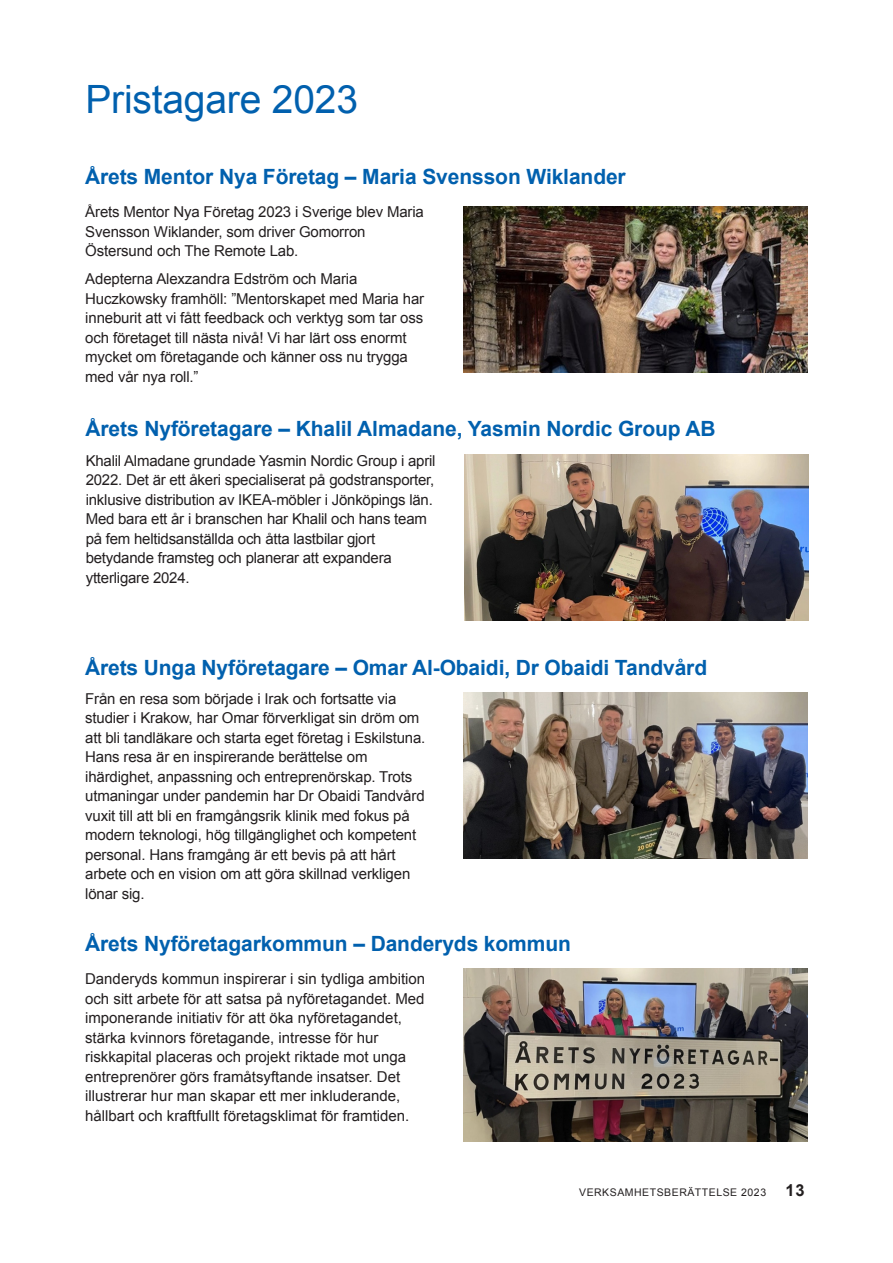
<style>
.page{position:relative;width:893px;height:1263px;background:#fff}
.page>*{position:absolute;margin:0;border:0;box-sizing:border-box;transform-origin:0 0}
.Rub1_blå{font:39px "Arial";letter-spacing:-.005em;color:#0160ae}
.Rub3{font:700 21px "Arial";letter-spacing:-.005em;color:#0160ae}
.Brödtext{font:15px/19.5px "Arial";letter-spacing:-.01em;color:#231f20}
.t1{font:10.5px "Arial";letter-spacing:.05em;color:#231f20}
.s1{font-weight:700;font-size:16.5px}
</style>
<div class="page">
<img style="left:464px;top:693px;width:344px;height:165px">
<img style="left:464px;top:455px;width:344px;height:165px">
<img style="left:464px;top:969px;width:344px;height:173px">
<img style="left:464px;top:206px;width:344px;height:166px">
<p class="Rub1_blå" style="left:85px;top:74px;width:274px">Pristagare 2023</p>
<p class="Rub3" style="left:85px;top:163px;width:542px">Årets Mentor Nya Företag – Maria Svensson Wiklander</p>
<p class="Brödtext" style="left:85px;top:202px;width:340px">Årets Mentor Nya Företag 2023 i Sverige blev Maria<br>Svensson Wiklander, som driver Gomorron<br>Östersund och The Remote Lab.</p>
<p class="Brödtext" style="left:85px;top:269px;width:340px">Adepterna Alexzandra Edström och Maria Huczkowsky framhöll: ”Mentorskapet med Maria har inneburit att vi fått feedback och verktyg som tar oss och företaget till nästa nivå! Vi har lärt oss enormt mycket om företagande och känner oss nu trygga med vår nya roll.”</p>
<p class="Rub3" style="left:85px;top:415px;width:632px">Årets Nyföretagare – Khalil Almadane, Yasmin Nordic Group AB</p>
<p class="Brödtext" style="left:86px;top:451px;width:351px">Khalil Almadane grundade Yasmin Nordic Group i april 2022. Det är ett åkeri specialiserat på godstransporter, inklusive distribution av IKEA-möbler i Jönköpings län.<br>Med bara ett år i branschen har Khalil och hans team på fem heltidsanställda och åtta lastbilar gjort betydande framsteg och planerar att expandera ytterligare 2024.</p>
<p class="Rub3" style="left:85px;top:654px;width:624px">Årets Unga Nyföretagare – Omar Al-Obaidi, Dr Obaidi Tandvård</p>
<p class="Brödtext" style="left:85px;top:689px;width:342px">Från en resa som började i Irak och fortsatte via studier i Krakow, har Omar förverkligat sin dröm om att bli tandläkare och starta eget företag i Eskilstuna.<br>Hans resa är en inspirerande berättelse om ihärdighet, anpassning och entreprenörskap. Trots utmaningar under pandemin har Dr Obaidi Tandvård vuxit till att bli en framgångsrik klinik med fokus på modern teknologi, hög tillgänglighet och kompetent personal. Hans framgång är ett bevis på att hårt arbete och en vision om att göra skillnad verkligen lönar sig.</p>
<p class="Rub3" style="left:85px;top:930px;width:487px">Årets Nyföretagarkommun – Danderyds kommun</p>
<p class="Brödtext" style="left:85px;top:969px;width:342px">Danderyds kommun inspirerar i sin tydliga ambition och sitt arbete för att satsa på nyföretagandet. Med imponerande initiativ för att öka nyföretagandet, stärka kvinnors företagande, intresse för hur riskkapital placeras och projekt riktade mot unga entreprenörer görs framåtsyftande insatser. Det illustrerar hur man skapar ett mer inkluderande, hållbart och kraftfullt företagsklimat för framtiden.</p>
<p class="t1" style="left:579px;top:1185px;width:227px">VERKSAMHETSBERÄTTELSE 2023 <span class="s1">13</span></p>
</div>
